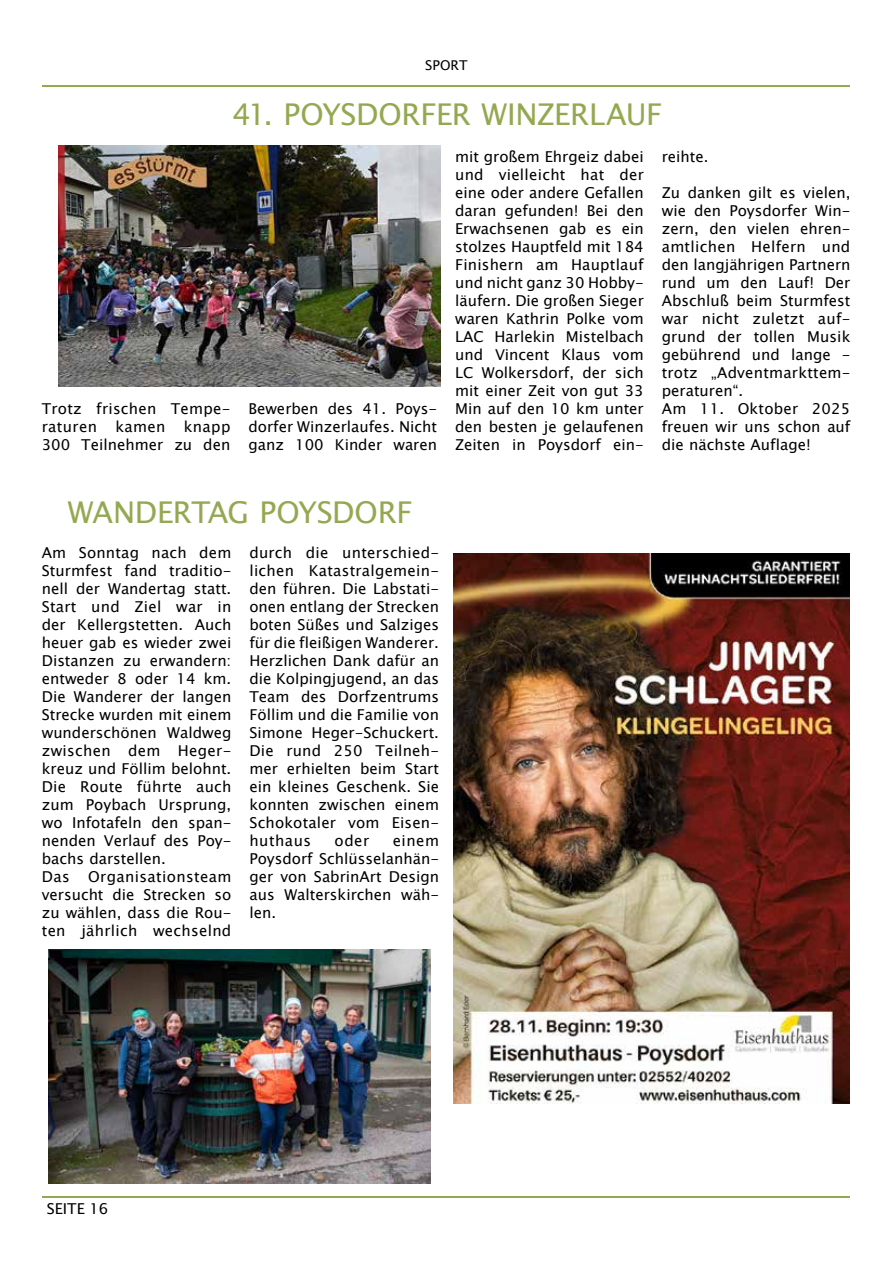
<style>
.page{position:relative;width:893px;height:1263px;background:#fff}
.page>*{position:absolute;margin:0;border:0;box-sizing:border-box;transform-origin:0 0}
.t1{font:30px "Lucida Sans Unicode";letter-spacing:-.01em;color:#94a851}
.t2{font:15px/18px "Lucida Sans Unicode";color:#000;text-align:justify}
.t3{font:13.5px "Lucida Sans Unicode";color:#000}
</style>
<div class="page">
<hr style="left:43px;top:85px;width:807px;height:1px;background:#94a851">
<hr style="left:43px;top:1197px;width:807px;height:1px;background:#94a851">
<img style="left:58px;top:146px;width:382px;height:240px">
<img style="left:49px;top:949px;width:382px;height:234px">
<img style="left:454px;top:553px;width:395px;height:551px">
<p class="t3" style="left:425px;top:54px;width:44px">SPORT</p>
<h1 class="t1" style="left:232px;top:91px;width:432px">41. POYSDORFER WINZERLAUF</h1>
<p class="t2" style="left:42px;top:400px;width:190px">Trotz frischen Tempe&shy;raturen kamen knapp 300 Teilnehmer zu den</p>
<p class="t2" style="left:248px;top:400px;width:190px">Bewerben des 41. Poys&shy;dorfer Winzerlaufes. Nicht ganz 100 Kinder waren</p>
<p class="t2" style="left:455px;top:148px;width:190px">mit großem Ehrgeiz dabei und vielleicht hat der eine oder andere Gefallen daran gefunden! Bei den Erwachsenen gab es ein stolzes Hauptfeld mit 184<br>Finishern am Hauptlauf und nicht ganz 30 Hobby&shy;läufern. Die großen Sieger waren Kathrin Polke vom LAC Harlekin Mistelbach und Vincent Klaus vom LC Wolkersdorf, der sich mit einer Zeit von gut 33<br>Min auf den 10 km unter den besten je gelaufenen Zeiten in Poysdorf ein-</p>
<p class="t2" style="left:662px;top:148px;width:48px">reihte.</p>
<p class="t2" style="left:662px;top:184px;width:190px;text-align:left">Zu danken gilt es vielen, wie den Poysdorfer Win&shy;zern, den vielen ehren&shy;amtlichen Helfern und den langjährigen Partnern rund um den Lauf! Der<br>Abschluß beim Sturmfest war nicht zuletzt auf&shy;grund der tollen Musik gebührend und lange - trotz „Adventmarkttem&shy;peraturen“.<br>Am 11. Oktober 2025 freuen wir uns schon auf die nächste Auflage!</p>
<h1 class="t1" style="left:68px;top:489px;width:346px">WANDERTAG POYSDORF</h1>
<p class="t2" style="left:42px;top:544px;width:191px;text-align:left">Am Sonntag nach dem<br>Sturmfest fand traditio&shy;nell der Wandertag statt.<br>Start und Ziel war in der Kellergstetten. Auch heuer gab es wieder zwei<br>Distanzen zu erwandern: entweder 8 oder 14 km.<br>Die Wanderer der langen<br>Strecke wurden mit einem wunderschönen Waldweg zwischen dem Heger&shy;kreuz und Föllim belohnt.<br>Die Route führte auch zum Poybach Ursprung, wo Infotafeln den span&shy;nenden Verlauf des Poy&shy;bachs darstellen.<br>Das Organisationsteam versucht die Strecken so zu wählen, dass die Rou&shy;ten jährlich wechselnd</p>
<p class="t2" style="left:249px;top:544px;width:191px">durch die unterschied&shy;lichen Katastralgemein&shy;den führen. Die Labstati&shy;onen entlang der Strecken boten Süßes und Salziges für die fleißigen Wanderer.<br>Herzlichen Dank dafür an die Kolpingjugend, an das Team des Dorfzentrums Föllim und die Familie von Simone Heger-Schuckert.<br>Die rund 250 Teilneh&shy;mer erhielten beim Start ein kleines Geschenk. Sie konnten zwischen einem Schokotaler vom Eisen&shy;huthaus</p>
<p class="t2" style="left:335px;top:832px;width:36px">oder</p>
<p class="t2" style="left:249px;top:832px;width:191px;text-indent:143px">einem Poysdorf Schlüsselanhän&shy;ger von SabrinArt Design aus Walterskirchen wäh&shy;len.</p>
<p class="t2" style="left:47px;top:1200px;width:63px">SEITE 16</p>
</div>
